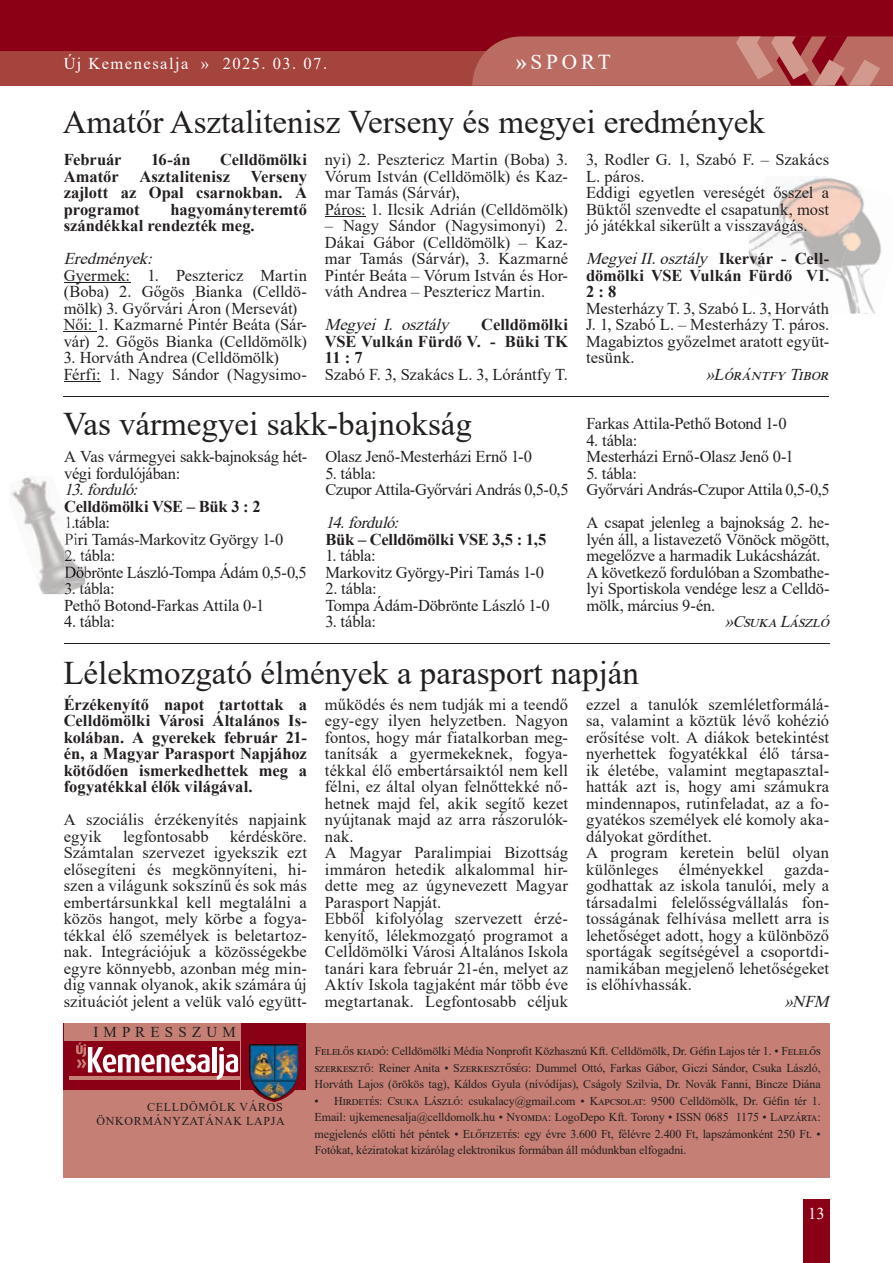
<style>
.page{position:relative;width:893px;height:1263px;background:#fff}
.page>*{position:absolute;margin:0;border:0;box-sizing:border-box;transform-origin:0 0}
.t1{font:33px "Times New Roman";color:#231f20}
.t2{font:21.3px "Times New Roman";letter-spacing:.185em;color:#fff}
.t3{font:16.5px/16.5px "Times New Roman";color:#231f20}
.t4{font:700 16.5px/16.5px "Times New Roman";color:#231f20;text-align:justify}
.t5{font:16.5px/16.5px "Times New Roman";letter-spacing:-.02em;color:#231f20}
.t6{font:italic 16.5px "Times New Roman";color:#231f20}
.t7{font:700 16.5px "Times New Roman";letter-spacing:-.02em;color:#231f20}
.t8{font:16.5px/16.5px "Times New Roman";letter-spacing:-.025em;color:#231f20}
.t9{font:16.5px "Times New Roman";letter-spacing:.09em;color:#fff}
.t10{font:15px "Times New Roman";color:#231f20}
.t11{font:12px/16.5px "Times New Roman";letter-spacing:-.01em;color:#231f20;text-align:justify}
.t12{font:12px/14.4px "Times New Roman";letter-spacing:.055em;color:#231f20;text-align:right}
.s1{font-weight:700}
.s2{font-weight:400;font-style:italic}
</style>
<div class="page">
<div style="left:0;top:0;width:893px;height:85px;background:#8a0116"></div>
<div style="left:0;top:52px;width:893px;height:34px;background:#a5433d"></div>
<div style="left:803px;top:1199px;width:26px;height:64px;background:#8a0116"></div>
<svg style="left:472px;top:36px;width:421px;height:50px;background:#b96760"></svg>
<img style="left:779px;top:176px;width:81px;height:27px">
<img style="left:839px;top:187px;width:43px;height:86px">
<img style="left:749px;top:203px;width:102px;height:70px">
<img style="left:749px;top:247px;width:90px;height:26px">
<img style="left:830px;top:273px;width:45px;height:41px">
<hr style="left:64px;top:282px;width:66px;height:1px;background:#231f20">
<hr style="left:64px;top:331px;width:33px;height:1px;background:#231f20">
<hr style="left:64px;top:381px;width:37px;height:1px;background:#231f20">
<hr style="left:325px;top:216px;width:41px;height:1px;background:#231f20">
<div style="left:64px;top:1089px;width:242px;height:89px;background:#c57f74"></div>
<div style="left:64px;top:1023px;width:242px;height:66px;background:#8a0116"></div>
<div style="left:64px;top:1023px;width:177px;height:17px;background:#c57f74"></div>
<hr style="left:70px;top:1076px;width:171px;height:4px;background:#c57f74">
<svg style="left:76px;top:1042px;width:134px;height:31px"></svg>
<div style="left:212px;top:1047px;width:5px;height:25px;background:#fff"></div>
<div style="left:306px;top:1023px;width:523px;height:155px;background:#c57f74"></div>
<img style="left:217px;top:1040px;width:87px;height:62px">
<hr style="left:63px;top:396px;width:766px;height:1px;background:#231f20">
<hr style="left:64px;top:643px;width:766px;height:1px;background:#231f20">
<img style="left:11px;top:476px;width:74px;height:118px">
<svg style="left:65px;top:511px;width:6px;height:17px"></svg>
<img style="left:65px;top:533px;width:14px;height:15px">
<img style="left:65px;top:550px;width:18px;height:11px">
<img style="left:65px;top:563px;width:20px;height:18px">
<img style="left:65px;top:583px;width:20px;height:10px">
<p class="t9" style="left:64px;top:52px;width:265px">Új Kemenesalja » 2025. 03. 07.</p>
<p class="t2" style="left:516px;top:47px;width:96px"><span class="s1">»</span>SPORT</p>
<h1 class="t1" style="left:63px;top:99px;width:704px">Amatőr Asztalitenisz Verseny és megyei eredmények</h1>
<p class="t4" style="left:64px;top:151px;width:59px">Február</p>
<p class="t4" style="left:151px;top:151px;width:41px">16-án</p>
<p class="t4" style="left:220px;top:151px;width:88px">Celldömölki</p>
<p class="t4" style="left:64px;top:167px;width:56px">Amatőr</p>
<p class="t4" style="left:139px;top:167px;width:92px">Asztalitenisz</p>
<p class="t4" style="left:64px;top:167px;width:245px;text-indent:187px">Verseny zajlott az Opal csarnokban. A programot</p>
<p class="t4" style="left:64px;top:200px;width:245px;text-indent:107px">hagyományteremtő szándékkal rendezték meg.</p>
<p class="t6" style="left:64px;top:247px;width:95px">Eredmények:</p>
<p class="t3" style="left:64px;top:266px;width:245px">Gyermek: 1. Pesztericz Martin (Boba) 2. Gőgös Bianka (Celldö&shy;mölk) 3. Győrvári Áron (Mersevát)<br>Női: 1. Kazmarné Pintér Beáta (Sár&shy;vár) 2. Gőgös Bianka (Celldömölk)</p>
<p class="t3" style="left:64px;top:349px;width:245px">3. Horváth Andrea (Celldömölk)<br>Férfi: 1. Nagy Sándor (Nagysimo-</p>
<p class="t3" style="left:325px;top:151px;width:245px">nyi) 2. Pesztericz Martin (Boba) 3.<br>Vórum István (Celldömölk) és Kaz&shy;mar Tamás (Sárvár),<br>Páros: 1. Ilcsik Adrián (Celldömölk)</p>
<p class="t3" style="left:325px;top:217px;width:245px;text-align:justify">– Nagy Sándor (Nagysimonyi) 2.<br>Dákai Gábor (Celldömölk) – Kaz&shy;mar Tamás (Sárvár), 3. Kazmarné Pintér Beáta – Vórum István és Hor&shy;váth Andrea – Pesztericz Martin.</p>
<p class="t6" style="left:325px;top:313px;width:130px">Megyei I. osztály</p>
<p class="t4" style="left:325px;top:316px;width:245px;text-indent:156px">Celldömölki VSE Vulkán Fürdő V. - Büki TK 11 : 7</p>
<p class="t3" style="left:325px;top:365px;width:245px">Szabó F. 3, Szakács L. 3, Lórántfy T.</p>
<h1 class="t1" style="left:63px;top:401px;width:410px">Vas vármegyei sakk-bajnokság</h1>
<p class="t3" style="left:64px;top:448px;width:245px">A Vas vármegyei sakk-bajnokság hét&shy;végi fordulójában:</p>
<p class="t6" style="left:64px;top:478px;width:80px">13.forduló:</p>
<p class="t7" style="left:64px;top:494px;width:198px">Celldömölki VSE – Bük 3 : 2</p>
<p class="t3" style="left:64px;top:514px;width:221px">1.tábla:<br>Piri Tamás-Markovitz György 1-0</p>
<p class="t8" style="left:64px;top:547px;width:244px">2. tábla:<br>Döbrönte László-Tompa Ádám 0,5-0,5</p>
<p class="t3" style="left:64px;top:580px;width:201px">3. tábla:<br>Pethő Botond-Farkas Attila 0-1</p>
<p class="t3" style="left:64px;top:613px;width:52px">4. tábla:</p>
<p class="t3" style="left:325px;top:448px;width:208px">Olasz Jenő-Mesterházi Ernő 1-0</p>
<p class="t5" style="left:325px;top:464px;width:245px">5. tábla:<br>Czupor Attila-Győrvári András 0,5-0,5</p>
<p class="t6" style="left:325px;top:511px;width:80px">14.forduló:</p>
<p class="t7" style="left:325px;top:527px;width:222px">Bük – Celldömölki VSE 3,5 : 1,5</p>
<p class="t3" style="left:325px;top:547px;width:220px">1. tábla:<br>Markovitz György-Piri Tamás 1-0</p>
<p class="t3" style="left:325px;top:580px;width:226px">2. tábla:<br>Tompa Ádám-Döbrönte László 1-0</p>
<p class="t3" style="left:325px;top:613px;width:52px">3. tábla:</p>
<p class="t3" style="left:586px;top:151px;width:245px">3, Rodler G. 1, Szabó F. – Szakács<br>L. páros.<br>Eddigi egyetlen vereségét ősszel a<br>Büktől szenvedte el csapatunk, most jó játékkal sikerült a visszavágás.</p>
<p class="t4" style="left:586px;top:250px;width:245px"><span class="s2">MegyeiII.osztály</span> I k e r v á r - C e l l - dömölki VSE Vulkán Fürdő VI.<br>2 : 8</p>
<p class="t3" style="left:586px;top:299px;width:245px;text-align:justify">Mesterházy T. 3, Szabó L. 3, Horváth J. 1, Szabó L. – Mesterházy T. páros.<br>Magabiztos győzelmet aratott együt&shy;tesünk.</p>
<p class="t6" style="left:706px;top:362px;width:130px">»LÓrántFYTiBOr</p>
<p class="t3" style="left:587px;top:415px;width:201px">Farkas Attila-Pethő Botond 1-0</p>
<p class="t3" style="left:587px;top:431px;width:209px">4. tábla:<br>Mesterházi Ernő-Olasz Jenő 0-1</p>
<p class="t5" style="left:587px;top:464px;width:245px">5. tábla:<br>Győrvári András-Czupor Attila 0,5-0,5</p>
<p class="t3" style="left:587px;top:514px;width:245px">A csapat jelenleg a bajnokság 2. he&shy;lyén áll, a listavezető Vönöck mögött, megelőzve a harmadik Lukácsházát.<br>A következő fordulóban a Szombathe&shy;lyi Sportiskola vendége lesz a Celldö&shy;mölk, március 9-én.</p>
<p class="t6" style="left:725px;top:610px;width:111px">»CSUKaLáSzLÓ</p>
<h1 class="t1" style="left:63px;top:650px;width:577px">Lélekmozgató élmények a parasport napján</h1>
<p class="t4" style="left:64px;top:695px;width:245px">Érzékenyítő napot tartottak a Celldömölki Városi Általános Is&shy;kolában. A gyerekek február 21- én, a Magyar Parasport Napjához kötődően ismerkedhettek meg a fogyatékkal élők világával.</p>
<p class="t3" style="left:64px;top:811px;width:245px">A szociális érzékenyítés napjaink egyik</p>
<p class="t3" style="left:64px;top:827px;width:245px;text-align:justify;text-indent:166px">kérdésköre.<br>Számtalan szervezet igyekszik ezt elősegíteni és megkönnyíteni, hi&shy;szen a világunk sokszínű és sok más embertársunkkal kell megtalálni a közös hangot, mely körbe a fogya&shy;tékkal élő személyek is beletartoz&shy;nak. Integrációjuk a közösségekbe egyre könnyebb, azonban még min&shy;dig vannak olyanok, akik számára új szituációt jelent a velük való együtt-</p>
<p class="t3" style="left:123px;top:827px;width:87px">legfontosabb</p>
<p class="t10" style="left:93px;top:1021px;width:144px">I M P R E S S Z U M</p>
<p class="t3" style="left:325px;top:695px;width:245px">működés és nem tudják mi a teendő egy-egy ilyen helyzetben. Nagyon fontos, hogy már fiatalkorban meg&shy;tanítsák a gyermekeknek, fogya&shy;tékkal élő embertársaiktól nem kell félni, ez által olyan felnőttekké nő&shy;hetnek majd fel, akik segítő kezet nyújtanak majd az arra rászorulók&shy;nak.<br>A Magyar Paralimpiai Bizottság immáron hetedik alkalommal hir&shy;dette meg az úgynevezett Magyar<br>Parasport Napját.<br>Ebből kifolyólag szervezett érzé&shy;kenyítő, lélekmozgató programot a<br>Celldömölki Városi Általános Iskola tanári kara február 21-én, melyet az<br>Aktív Iskola tagjaként már több éve megtartanak. Legfontosabb céljuk</p>
<p class="t3" style="left:586px;top:695px;width:245px">ezzel a tanulók szemléletformálá&shy;sa, valamint a köztük lévő kohézió erősítése volt. A diákok betekintést nyerhettek fogyatékkal élő társa&shy;ik életébe, valamint megtapasztal&shy;hatták azt is, hogy ami számukra mindennapos, rutinfeladat, az a fo&shy;gyatékos személyek elé komoly aka&shy;dályokat gördíthet.<br>A program keretein belül olyan különleges élményekkel gazda&shy;godhattak az iskola tanulói, mely a társadalmi felelősségvállalás fon&shy;tosságának felhívása mellett arra is lehetőséget adott, hogy a különböző sportágak segítségével a csoportdi&shy;namikában megjelenő lehetőségeket is előhívhassák.</p>
<p class="t6" style="left:784px;top:989px;width:51px">»NFM</p>
<p class="t12" style="left:96px;top:1099px;width:190px">CELLDÖMÖLK VÁROS<br>ÖNKORMÁNYZATÁNAK LAPJA</p>
<p class="t11" style="left:315px;top:1042px;width:508px">FeLeLŐS KiaDÓ: Celldömölki Média Nonprofit Közhasznú Kft. Celldömölk, Dr. Géfin Lajos tér 1. • FeLeLŐS SzerKeSztŐ: Reiner Anita • SzerKeSztŐSÉG: Dummel Ottó, Farkas Gábor, Giczi Sándor, Csuka László, Horváth Lajos (örökös tag), Káldos Gyula (nívódíjas), Cságoly Szilvia, Dr. Novák Fanni, Bincze Diána</p>
<p class="t11" style="left:315px;top:1092px;width:508px">• HirDetÉS: CSUKa LáSzLÓ: csukalacy@gmail.com • KaPcSOLat: 9500 Celldömölk, Dr. Géfin tér 1.<br>Email: ujkemenesalja@celldomolk.hu • NYOMDa: LogoDepo Kft. Torony • ISSN 0685 1175 • LaPzárta: megjelenés előtti hét péntek • ELŐFizetÉS: egy évre 3.600 Ft, félévre 2.400 Ft, lapszámonként 250 Ft. • Fotókat, kéziratokat kizárólag elektronikus formában áll módunkban elfogadni.</p>
<p class="t9" style="left:808px;top:1202px;width:18px">13</p>
</div>
